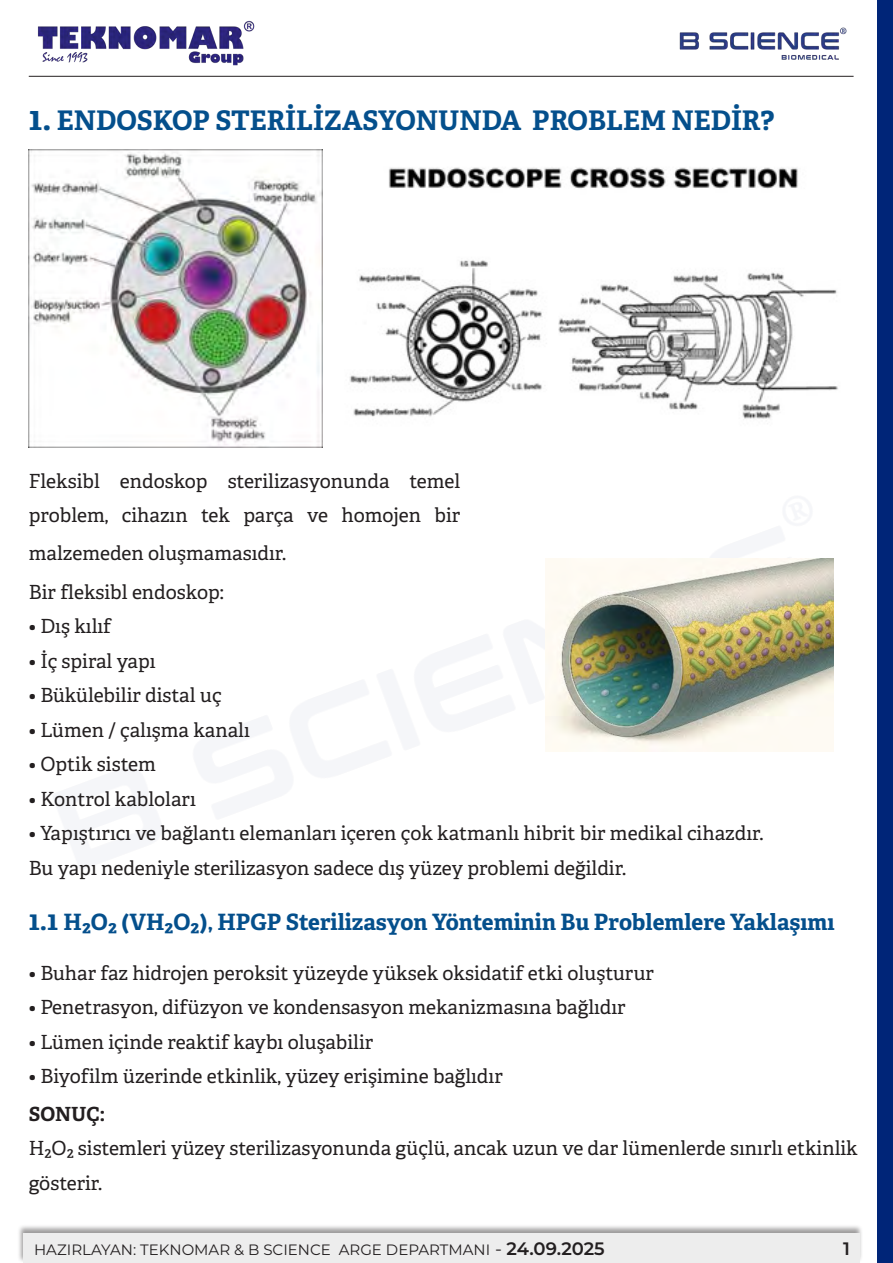
<style>
.page{position:relative;width:893px;height:1263px;background:#fff}
.page>*{position:absolute;margin:0;border:0;box-sizing:border-box;transform-origin:0 0}
.t1{font:700 27px "Adelle";color:#044f8c}
.t2{font:700 22.5px "Adelle";color:#044f8c}
.t3{font:19.5px/34.5px "Adelle";color:#231f20}
.t4{font:700 19.5px "Adelle";color:#231f20}
.t5{font:600 18px "Montserrat";color:#231f20}
.t6{font:15px "Montserrat";color:#231f20}
.s1{font-size:33px}
.s2{font-size:27px}
.s3{font-size:18px}
.s4{font-weight:600;font-size:18px}
</style>
<div class="page">
<div style="left:17px;top:1224px;width:846px;height:39px;background:#231f20;opacity:.44"></div>
<div style="left:23px;top:1233px;width:837px;height:30px;background:#ededed"></div>
<img style="left:37px;top:20px;width:218px;height:45px">
<img style="left:679px;top:27px;width:168px;height:33px">
<hr style="left:29px;top:76px;width:825px;height:1px;background:#231f20">
<img style="left:29px;top:150px;width:293px;height:298px">
<img style="left:349px;top:167px;width:489px;height:252px">
<img style="left:545px;top:559px;width:289px;height:192px">
<div style="left:877px;top:0;width:16px;height:1263px;background:#002578"></div>
<p class="t1" style="left:29px;top:103px;width:747px"><span class="s1">1.</span> ENDOSKOP STERILIZASYONUNDA PROBLEM NEDIR?</p>
<p class="t3" style="left:29px;top:464px;width:433px">Fleksibl endoskop sterilizasyonunda temel problem, cihazın tek parça ve homojen bir</p>
<p class="t3" style="left:29px;top:536px;width:259px">malzemeden oluşmamasıdır.</p>
<p class="t3" style="left:29px;top:575px;width:197px">Bir fleksibl endoskop:</p>
<p class="t3" style="left:29px;top:609px;width:84px">• Dış kılıf</p>
<p class="t3" style="left:29px;top:644px;width:128px">• İç spiral yapı</p>
<p class="t3" style="left:29px;top:678px;width:194px">• Bükülebilir distal uç</p>
<p class="t3" style="left:29px;top:713px;width:223px">• Lümen / çalışma kanalı</p>
<p class="t3" style="left:29px;top:747px;width:129px">• Optik sistem</p>
<p class="t3" style="left:29px;top:782px;width:169px">• Kontrol kabloları</p>
<p class="t3" style="left:29px;top:816px;width:736px">• Yapıştırıcı ve bağlantı elemanları içeren çok katmanlı hibrit bir medikal cihazdır.</p>
<p class="t3" style="left:29px;top:851px;width:599px">Bu yapı nedeniyle sterilizasyon sadece dış yüzey problemi değildir.</p>
<p class="t2" style="left:29px;top:908px;width:807px"><span class="s2">1.1</span> H₂O₂ (VH₂O₂), HPGP Sterilizasyon Yönteminin Bu Problemlere Yaklaşımı</p>
<p class="t3" style="left:29px;top:956px;width:627px">• Buhar faz hidrojen peroksit yüzeyde yüksek oksidatif etki oluşturur</p>
<p class="t3" style="left:29px;top:990px;width:598px">• Penetrasyon, difüzyon ve kondensasyon mekanizmasına bağlıdır</p>
<p class="t3" style="left:29px;top:1025px;width:346px">• Lümen içinde reaktif kaybı oluşabilir</p>
<p class="t3" style="left:29px;top:1059px;width:475px">• Biyofilm üzerinde etkinlik, yüzey erişimine bağlıdır</p>
<p class="t4" style="left:29px;top:1101px;width:78px">SONUÇ:</p>
<p class="t3" style="left:29px;top:1131px;width:830px">H₂O₂ sistemleri yüzey sterilizasyonunda güçlü, ancak uzun ve dar lümenlerde sınırlı etkinlik gösterir.</p>
<p class="t6" style="left:34px;top:1239px;width:572px">HAZIRLAYAN: TEKNOMAR &amp; B SCIENCE ARGE DEPARTMANI <span class="s3">-</span> <span class="s4">24.09.2025</span></p>
<p class="t5" style="left:843px;top:1236px;width:8px">1</p>
</div>
